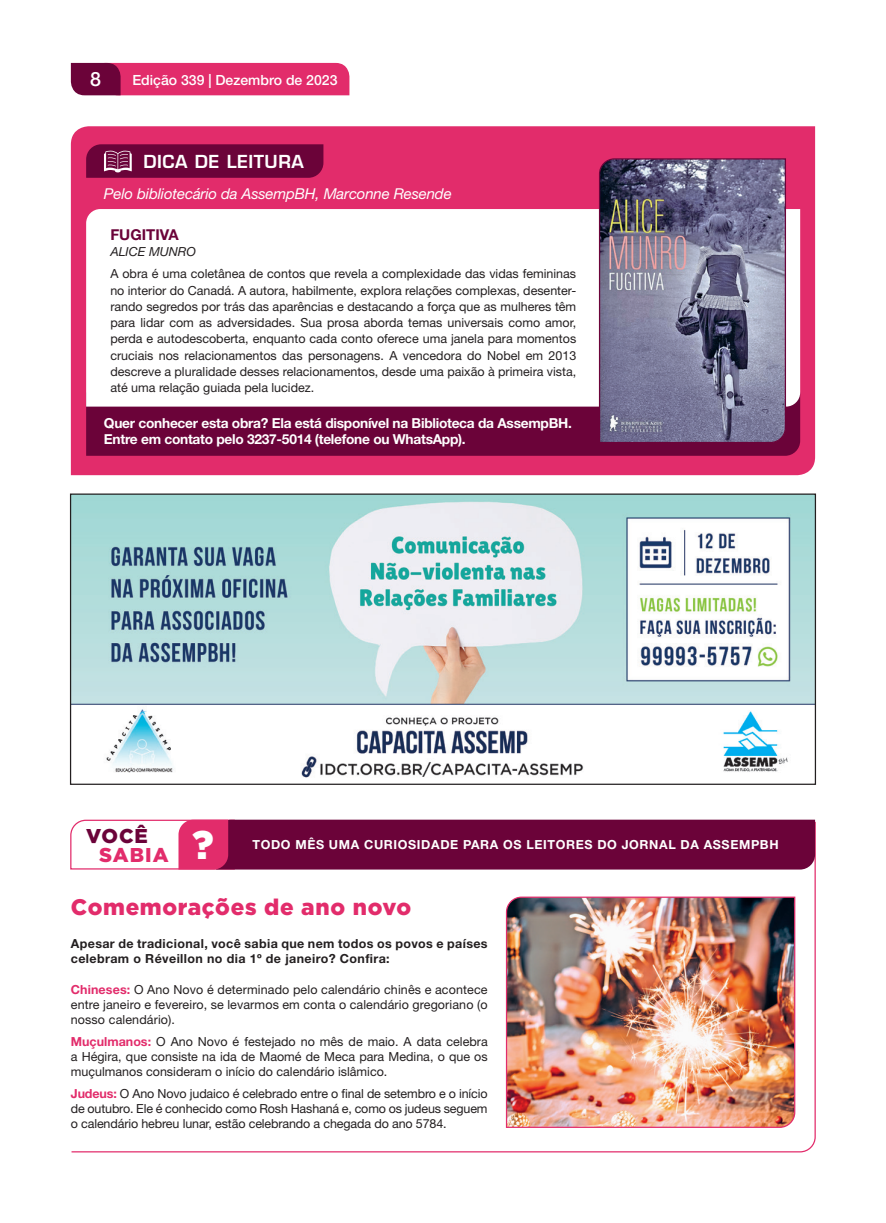
<style>
.page{position:relative;width:886px;height:1223px;background:#fff}
.page>*{position:absolute;margin:0;border:0;box-sizing:border-box;transform-origin:0 0}
.t1{font:900 40px "Gotham";color:#fff}
.Texto_box{font:900 22.5px "Gotham";letter-spacing:.03em;color:#e22c6b}
.t2{font:900 20px "Gotham";letter-spacing:.05em;color:#e22c6b}
.t3{font:900 20px "Gotham";color:#6b0339}
.t4{font:500 19.62px "Helvetica Neue LT Std";color:#fff}
.t5{font:600 17.5px "Eurostile LT Std";letter-spacing:.03em;color:#fff}
.t6{font:italic 15px "Helvetica Neue LT Std";letter-spacing:-.01em;color:#fff}
.t7{font:700 15px "Helvetica Neue LT Std";color:#6b0339}
.t8{font:500 14px "Helvetica Neue LT Std";color:#fff}
.Texto_box-2{font:700 13.75px/16.2px "Helvetica Neue LT Std";letter-spacing:-.02em;color:#fff}
.Texto_box-3{font:12.5px/16.2px "Helvetica Neue LT Std";color:#231f20;text-align:justify}
.Texto_box-4{font:700 12.5px/15px "Helvetica Neue LT Std";letter-spacing:.03em;color:#231f20}
.t9{font:700 12.5px "Helvetica Neue LT Std";letter-spacing:.05em;color:#fff}
.t10{font:italic 12.5px "Helvetica Neue LT Std";color:#231f20}
.s1{font-weight:700;color:#e22c6b}
</style>
<div class="page">
<svg style="left:71px;top:63px;width:278px;height:32px;background:#cd2663"></svg>
<div style="left:71px;top:126px;width:744px;height:349px;background:#e22c6b"></div>
<div style="left:86px;top:406px;width:714px;height:50px;background:#6b0339"></div>
<svg style="left:86px;top:209px;width:714px;height:197px"></svg>
<svg style="left:86px;top:144px;width:237px;height:34px;background:#720a3f"></svg>
<svg style="left:598px;top:158px;width:189px;height:286px;background:#797591"></svg>
<img style="left:72px;top:495px;width:742px;height:283px">
<svg style="left:71px;top:820px;width:745px;height:333px"></svg>
<svg style="left:70px;top:819px;width:745px;height:51px;background:#8a2d5b"></svg>
<img style="left:505px;top:896px;width:291px;height:232px">
<h3 class="t4" style="left:90px;top:68px;width:12px">8</h3>
<p class="t8" style="left:132px;top:72px;width:207px">Edição 339 | Dezembro de 2023</p>
<p class="t5" style="left:144px;top:151px;width:162px">DICA DE LEITURA</p>
<p class="t6" style="left:104px;top:184px;width:349px">Pelo bibliotecário da AssempBH, Marconne Resende</p>
<p class="t7" style="left:110px;top:225px;width:70px">FUGITIVA</p>
<p class="t10" style="left:110px;top:244px;width:87px">ALICE MUNRO</p>
<p class="Texto_box-3" style="left:110px;top:266px;width:467px">A obra é uma coletânea de contos que revela a complexidade das vidas femininas no interior do Canadá. A autora, habilmente, explora relações complexas, desenter&shy;rando segredos por trás das aparências e destacando a força que as mulheres têm para lidar com as adversidades. Sua prosa aborda temas universais como amor, perda e autodescoberta, enquanto cada conto oferece uma janela para momentos cruciais nos relacionamentos das personagens. A vencedora do Nobel em 2013 descreve a pluralidade desses relacionamentos, desde uma paixão à primeira vista, até uma relação guiada pela lucidez.</p>
<p class="Texto_box-2" style="left:104px;top:414px;width:469px">Quer conhecer esta obra? Ela está disponível na Biblioteca da AssempBH.<br>Entre em contato pelo 3237-5014 (telefone ou WhatsApp).</p>
<p class="t3" style="left:86px;top:824px;width:63px">VOCÊ</p>
<p class="t2" style="left:99px;top:843px;width:71px">SABIA</p>
<p class="t1" style="left:192px;top:822px;width:23px">?</p>
<p class="t9" style="left:252px;top:837px;width:528px">TODO MÊS UMA CURIOSIDADE PARA OS LEITORES DO JORNAL DA ASSEMPBH</p>
<p class="Texto_box" style="left:71px;top:894px;width:342px">Comemorações de ano novo</p>
<p class="Texto_box-4" style="left:71px;top:936px;width:418px">Apesar de tradicional, você sabia que nem todos os povos e países celebram o Réveillon no dia 1º de janeiro? Confira:</p>
<p class="Texto_box-3" style="left:71px;top:981px;width:418px;line-height:15px"><span class="s1">Chineses:</span> O Ano Novo é determinado pelo calendário chinês e acontece entre janeiro e fevereiro, se levarmos em conta o calendário gregoriano (o nosso calendário).</p>
<p class="Texto_box-3" style="left:71px;top:1033px;width:418px;line-height:15px"><span class="s1">Muçulmanos:</span> O Ano Novo é festejado no mês de maio. A data celebra a Hégira, que consiste na ida de Maomé de Meca para Medina, o que os muçulmanos consideram o início do calendário islâmico.</p>
<p class="Texto_box-3" style="left:71px;top:1085px;width:418px;line-height:15px"><span class="s1">Judeus:</span> O Ano Novo judaico é celebrado entre o final de setembro e o início de outubro. Ele é conhecido como Rosh Hashaná e, como os judeus seguem o calendário hebreu lunar, estão celebrando a chegada do ano 5784.</p>
</div>
